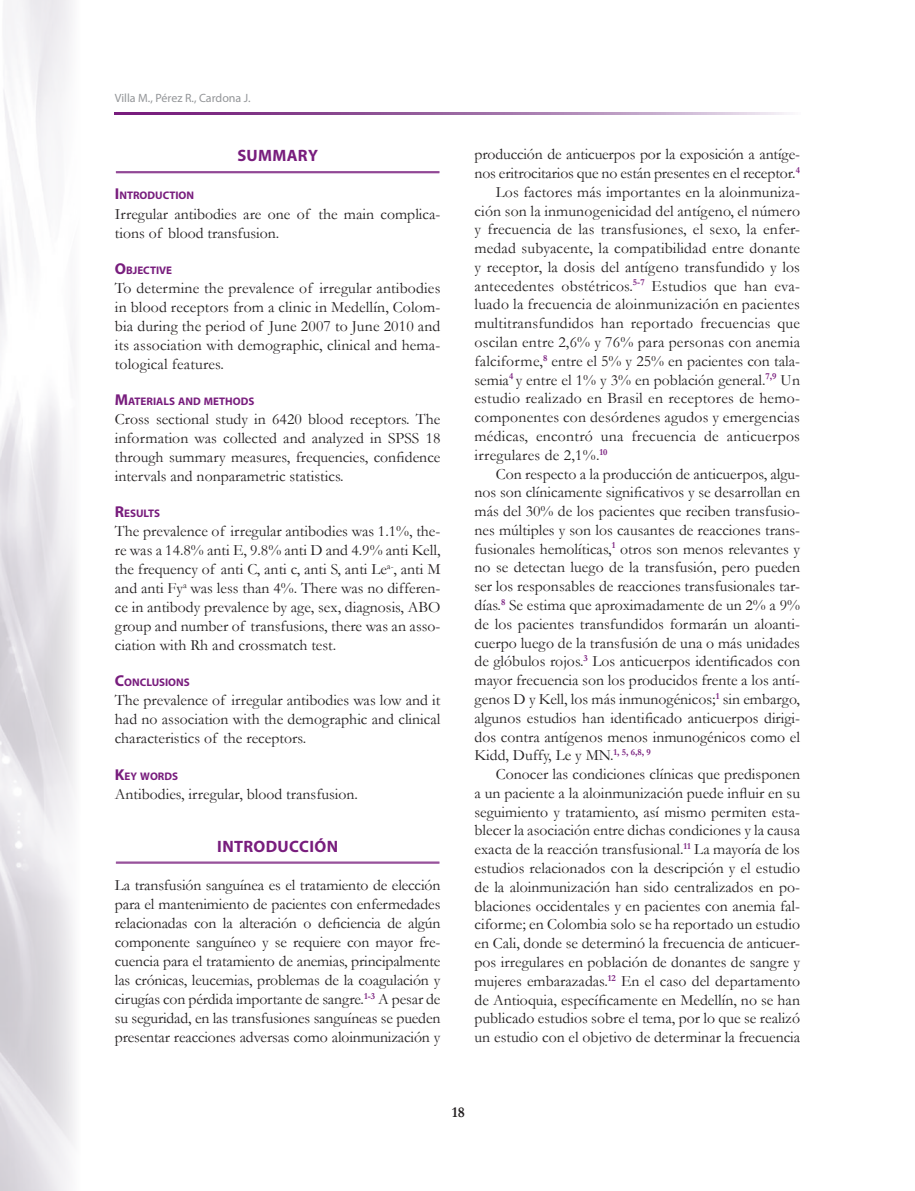
<style>
.page{position:relative;width:915px;height:1191px;background:#fff}
.page>*{position:absolute;margin:0;border:0;box-sizing:border-box;transform-origin:0 0}
.t1{font:700 16.5px "Myriad Pro";letter-spacing:.02em;color:#781d7d}
.t2{font:15.75px/19px "Garamond";color:#231f20;text-align:justify}
.t3{font:700 15px "Garamond";color:#231f20}
.t4{font:12px "Myriad Pro";color:#939598}
.t5{font:700 10.95px "Myriad Pro";color:#781d7d}
.s1{font-size:15.75px}
</style>
<div class="page">
<svg style="left:115px;top:112px;width:672px;height:2px"></svg>
<hr style="left:116px;top:171px;width:323px;height:1px;background:#781d7d">
<hr style="left:116px;top:172px;width:323px;height:1px;background:#781d7d">
<hr style="left:116px;top:861px;width:323px;height:1px;background:#781d7d">
<hr style="left:116px;top:863px;width:323px;height:1px;background:#781d7d">
<p class="t4" style="left:115px;top:90px;width:137px">Villa M., Pérez R., Cardona J.</p>
<p class="t1" style="left:237px;top:145px;width:13px">SUMM</p>
<p class="t1" style="left:287px;top:145px;width:33px">ARY</p>
<p class="t5" style="left:115px;top:189px;width:81px"><span class="s1">I</span>NTRODUCTION</p>
<p class="t2" style="left:115px;top:204px;width:327px">Irregular antibodies are one of the main complica&shy;tions of blood transfusion.</p>
<p class="t5" style="left:115px;top:263px;width:59px"><span class="s1">O</span>BJECTIVE</p>
<p class="t2" style="left:115px;top:278px;width:327px">To determine the prevalence of irregular antibodies in blood receptors from a clinic in Medellín, Colom&shy;bia during the period of June 2007 to June 2010 and its association with demographic, clinical and hema&shy;tological features.</p>
<p class="t5" style="left:115px;top:394px;width:141px"><span class="s1">M</span>ATERIALS AND METHODS</p>
<p class="t2" style="left:115px;top:409px;width:327px">Cross sectional study in 6420 blood receptors. The information was collected and analyzed in SPSS 18 through summary measures, frequencies, confidence intervals and nonparametric statistics.</p>
<p class="t5" style="left:115px;top:506px;width:47px"><span class="s1">R</span>ESULTS</p>
<p class="t2" style="left:115px;top:521px;width:327px">The prevalence of irregular antibodies was 1.1%, the&shy;re was a 14.8% anti E, 9.8% anti D and 4.9% anti Kell, the frequency of anti C, anti c, anti S, anti Le<sup>a-</sup>, anti M and anti Fy<sup>a</sup> was less than 4%. There was no differen&shy;ce in antibody prevalence by age, sex, diagnosis, ABO group and number of transfusions, there was an asso&shy;ciation with Rh and crossmatch test.</p>
<p class="t5" style="left:115px;top:675px;width:76px"><span class="s1">C</span>ONCLUSIONS</p>
<p class="t2" style="left:115px;top:690px;width:327px">The prevalence of irregular antibodies was low and it had no association with the demographic and clinical characteristics of the receptors.</p>
<p class="t5" style="left:115px;top:768px;width:65px"><span class="s1">K</span>EY WORDS</p>
<p class="t2" style="left:115px;top:783px;width:244px">Antibodies, irregular, blood transfusion.</p>
<p class="t1" style="left:217px;top:835px;width:120px">INTRODUCCIÓN</p>
<p class="t2" style="left:115px;top:875px;width:327px">La transfusión sanguínea es el tratamiento de elección para el mantenimiento de pacientes con enfermedades relacionadas con la alteración o deficiencia de algún componente sanguíneo y se requiere con mayor fre&shy;cuencia para el tratamiento de anemias, principalmente las crónicas, leucemias, problemas de la coagulación y cirugías con pérdida importante de sangre.<sup>1-3</sup> A pesar de su seguridad, en las transfusiones sanguíneas se pueden presentar reacciones adversas como aloinmunización y</p>
<p class="t2" style="left:474px;top:144px;width:327px">producción de anticuerpos por la exposición a antíge-</p>
<p class="t2" style="left:474px;top:163px;width:327px">nos eritrocitarios que no están presentes en el receptor.<sup>4</sup></p>
<p class="t2" style="left:495px;top:182px;width:305px">Los factores más importantes en la aloinmuniza-</p>
<p class="t2" style="left:474px;top:201px;width:327px">ción son la inmunogenicidad del antígeno, el número</p>
<p class="t2" style="left:474px;top:219px;width:327px">y frecuencia de las transfusiones, el sexo, la enfer-</p>
<p class="t2" style="left:474px;top:238px;width:327px">medad subyacente, la compatibilidad entre donante</p>
<p class="t2" style="left:474px;top:257px;width:327px">y receptor, la dosis del antígeno transfundido y los</p>
<p class="t2" style="left:474px;top:276px;width:327px">antecedentes obstétricos.<sup>5-7</sup> Estudios que han eva-</p>
<p class="t2" style="left:474px;top:294px;width:327px">luado la frecuencia de aloinmunización en pacientes</p>
<p class="t2" style="left:474px;top:313px;width:327px">multitransfundidos han reportado frecuencias que</p>
<p class="t2" style="left:474px;top:332px;width:327px">oscilan entre 2,6% y 76% para personas con anemia</p>
<p class="t2" style="left:474px;top:351px;width:327px">falciforme,<sup>8</sup> entre el 5% y 25% en pacientes con tala-</p>
<p class="t2" style="left:474px;top:370px;width:327px">semia<sup>4</sup> y entre el 1% y 3% en población general.<sup>7,9</sup> Un</p>
<p class="t2" style="left:474px;top:388px;width:327px">estudio realizado en Brasil en receptores de hemo-</p>
<p class="t2" style="left:474px;top:407px;width:327px">componentes con desórdenes agudos y emergencias</p>
<p class="t2" style="left:474px;top:426px;width:327px">médicas, encontró una frecuencia de anticuerpos</p>
<p class="t2" style="left:474px;top:445px;width:134px">irregulares de 2,1%.<sup>10</sup></p>
<p class="t2" style="left:495px;top:463px;width:306px">Con respecto a la producción de anticuerpos, algu-</p>
<p class="t2" style="left:474px;top:482px;width:327px">nos son clínicamente significativos y se desarrollan en</p>
<p class="t2" style="left:474px;top:501px;width:327px">más del 30% de los pacientes que reciben transfusio-</p>
<p class="t2" style="left:474px;top:520px;width:327px">nes múltiples y son los causantes de reacciones trans-</p>
<p class="t2" style="left:474px;top:539px;width:327px">fusionales hemolíticas,<sup>1</sup> otros son menos relevantes y</p>
<p class="t2" style="left:474px;top:557px;width:327px">no se detectan luego de la transfusión, pero pueden</p>
<p class="t2" style="left:474px;top:576px;width:327px">ser los responsables de reacciones transfusionales tar-</p>
<p class="t2" style="left:474px;top:595px;width:327px">días.<sup>8</sup> Se estima que aproximadamente de un 2% a 9%</p>
<p class="t2" style="left:474px;top:614px;width:327px">de los pacientes transfundidos formarán un aloanti-</p>
<p class="t2" style="left:474px;top:632px;width:327px">cuerpo luego de la transfusión de una o más unidades</p>
<p class="t2" style="left:474px;top:651px;width:327px">de glóbulos rojos.<sup>3</sup> Los anticuerpos identificados con</p>
<p class="t2" style="left:474px;top:670px;width:327px">mayor frecuencia son los producidos frente a los antí-</p>
<p class="t2" style="left:474px;top:689px;width:327px">genos D y Kell, los más inmunogénicos;<sup>1</sup> sin embargo,</p>
<p class="t2" style="left:474px;top:708px;width:327px">algunos estudios han identificado anticuerpos dirigi-</p>
<p class="t2" style="left:474px;top:726px;width:327px">dos contra antígenos menos inmunogénicos como el</p>
<p class="t2" style="left:474px;top:745px;width:178px">Kidd, Duffy, Le y MN.<sup>1,</sup> <sup>5,</sup> <sup>6,8,</sup> <sup>9</sup></p>
<p class="t2" style="left:495px;top:764px;width:306px">Conocer las condiciones clínicas que predisponen</p>
<p class="t2" style="left:474px;top:783px;width:327px">a un paciente a la aloinmunización puede influir en su</p>
<p class="t2" style="left:474px;top:802px;width:327px">seguimiento y tratamiento, así mismo permiten esta-</p>
<p class="t2" style="left:474px;top:820px;width:327px">blecer la asociación entre dichas condiciones y la causa</p>
<p class="t2" style="left:474px;top:839px;width:327px">exacta de la reacción transfusional.<sup>11</sup> La mayoría de los</p>
<p class="t2" style="left:474px;top:858px;width:327px">estudios relacionados con la descripción y el estudio</p>
<p class="t2" style="left:474px;top:877px;width:327px">de la aloinmunización han sido centralizados en po-</p>
<p class="t2" style="left:474px;top:895px;width:327px">blaciones occidentales y en pacientes con anemia fal-</p>
<p class="t2" style="left:474px;top:914px;width:327px">ciforme; en Colombia solo se ha reportado un estudio</p>
<p class="t2" style="left:474px;top:933px;width:327px">en Cali, donde se determinó la frecuencia de anticuer-</p>
<p class="t2" style="left:474px;top:952px;width:327px">pos irregulares en población de donantes de sangre y</p>
<p class="t2" style="left:474px;top:971px;width:327px">mujeres embarazadas.<sup>12</sup> En el caso del departamento</p>
<p class="t2" style="left:474px;top:989px;width:327px">de Antioquia, específicamente en Medellín, no se han</p>
<p class="t2" style="left:474px;top:1008px;width:327px">publicado estudios sobre el tema, por lo que se realizó</p>
<p class="t2" style="left:474px;top:1027px;width:327px">un estudio con el objetivo de determinar la frecuencia</p>
<p class="t3" style="left:451px;top:1102px;width:14px">18</p>
</div>
